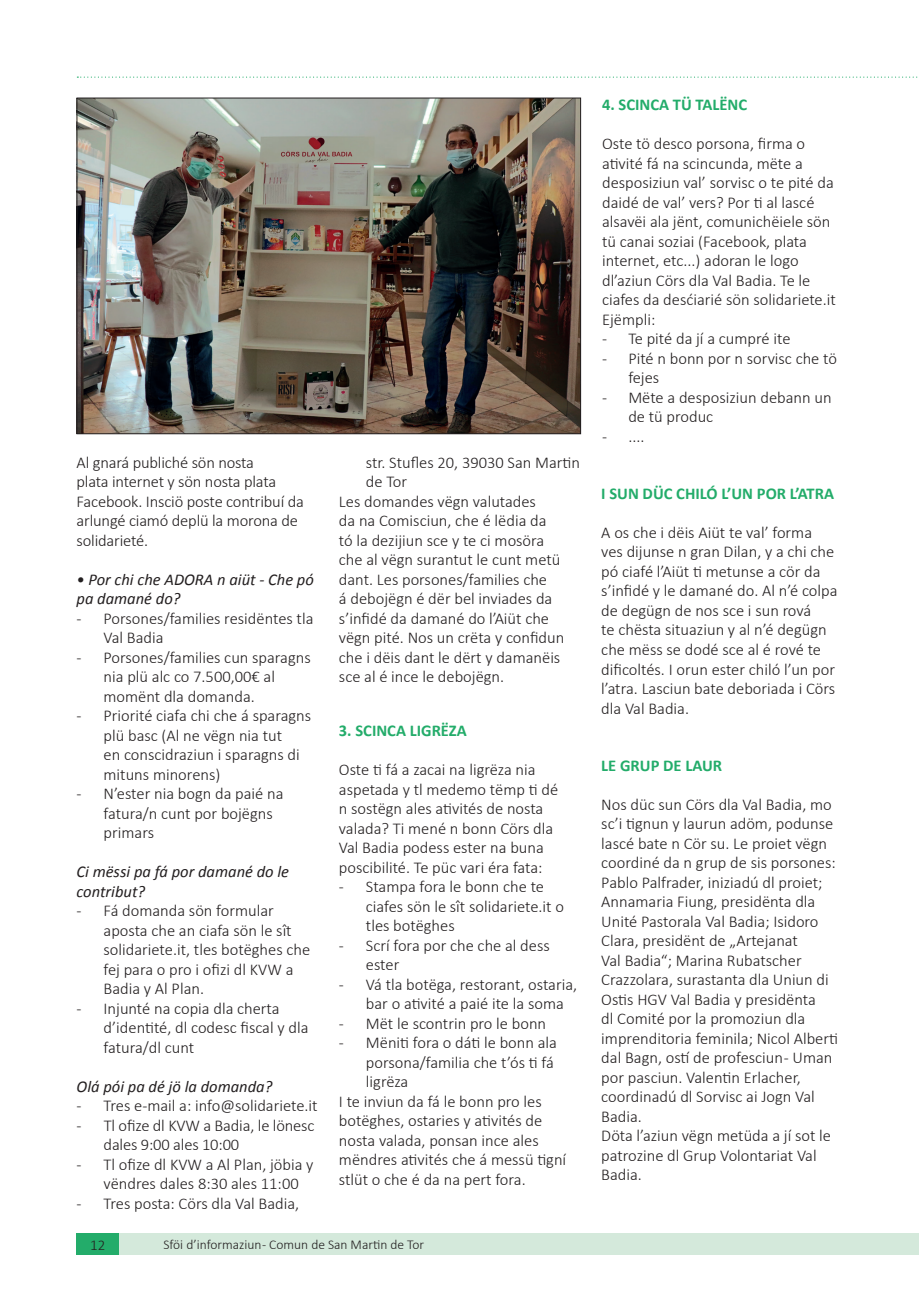
<style>
.page{position:relative;width:919px;height:1289px;background:#fff}
.page>*{position:absolute;margin:0;border:0;box-sizing:border-box;transform-origin:0 0}
.t1{font:300 16.5px/19.5px "Calibri";color:#231f20}
.sottotitui_pici{font:italic 16.5px/19.5px "Calibri";color:#231f20}
.titul_1{font:700 16.5px "Calibri";color:#23ac6a}
.t2{font:300 15px "Calibri";color:#231f20}
.t3{font:300 13.5px "Calibri";color:#231f20}
.s1{font-family:"Koz Min Pr 6 N";font-weight:400}
</style>
<div class="page">
<div style="left:906px;top:1233px;width:12px;height:21px;background:#d4e9db"></div>
<div style="left:77px;top:1233px;width:829px;height:21px;background:#d4e9db"></div>
<div style="left:77px;top:1233px;width:42px;height:21px;background:#23ac6a"></div>
<svg style="left:77px;top:77px;width:841px;height:1px"></svg>
<img style="left:79px;top:100px;width:499px;height:332px">
<p class="t1" style="left:77px;top:452px;width:229px">Al gnará publiché sön nosta<br>plata internet y sön nosta plata<br>Facebook. Insciö poste contribuí da arlungé ciamó deplü la morona de solidarieté.</p>
<p class="sottotitui_pici" style="left:77px;top:568px;width:239px">• Por chi che ADORA n aiüt - Che pó pa damané do?</p>
<p class="t1" style="left:104px;top:608px;width:211px;text-indent:-27px"><span class="s1">-</span> Porsones/families residëntes tla<br>Val Badia</p>
<p class="t1" style="left:104px;top:647px;width:209px;text-indent:-27px"><span class="s1">-</span> Porsones/families cun sparagns nia plü alc co 7.500,00€ al momënt dla domanda.</p>
<p class="t1" style="left:104px;top:705px;width:209px;text-indent:-27px"><span class="s1">-</span> Priorité ciafa chi che á sparagns plü basc (Al ne vëgn nia tut<br>en conscidraziun i sparagns di mituns minorens)</p>
<p class="t1" style="left:104px;top:783px;width:181px;text-indent:-27px"><span class="s1">-</span> N’ester nia bogn da paié na fatura/n cunt por bojëgns primars</p>
<p class="sottotitui_pici" style="left:77px;top:861px;width:214px">Ci mëssi pa fá por damané do le contribut?</p>
<p class="t1" style="left:104px;top:900px;width:208px;text-indent:-27px"><span class="s1">-</span> Fá domanda sön formular aposta che an ciafa sön le sît solidariete.it, tles botëghes che fej para o pro i ofizi dl KVW a<br>Badia y Al Plan.</p>
<p class="t1" style="left:104px;top:998px;width:206px;text-indent:-27px"><span class="s1">-</span> Injunté na copia dla cherta d’identité, dl codesc fiscal y dla fatura/dl cunt</p>
<p class="sottotitui_pici" style="left:77px;top:1075px;width:197px">Olá pói pa dé jö la domanda?</p>
<p class="t1" style="left:77px;top:1095px;width:242px"><span class="s1">-</span> Tres e-mail a: info@solidariete.it</p>
<p class="t1" style="left:104px;top:1115px;width:212px;text-indent:-27px"><span class="s1">-</span> Tl ofize dl KVW a Badia, le lönesc dales 9:00 ales 10:00</p>
<p class="t1" style="left:104px;top:1154px;width:211px;text-indent:-27px"><span class="s1">-</span> Tl ofize dl KVW a Al Plan, jöbia y vëndres dales 8:30 ales 11:00</p>
<p class="t1" style="left:77px;top:1193px;width:224px"><span class="s1">-</span> Tres posta: Cörs dla Val Badia,</p>
<p class="t1" style="left:366px;top:452px;width:215px">str. Stufles 20, 39030 San Martin de Tor</p>
<p class="t1" style="left:339px;top:491px;width:227px">Les domandes vëgn valutades<br>da na Comisciun, che é lëdia da tó la dezijiun sce y te ci mosöra che al vëgn surantut le cunt metü dant. Les porsones/families che<br>á debojëgn é dër bel inviades da s’infidé da damané do l’Aiüt che vëgn pité. Nos un crëta y confidun che i dëis dant le dërt y damanëis sce al é ince le debojëgn.</p>
<p class="titul_1" style="left:339px;top:719px;width:129px">3. SCINCA LIGRËZA</p>
<p class="t1" style="left:339px;top:759px;width:221px">Oste ti fá a zacai na ligrëza nia aspetada y tl medemo tëmp ti dé n sostëgn ales ativités de nosta valada? Ti mené n bonn Cörs dla<br>Val Badia podess ester na buna poscibilité. Te püc vari éra fata:</p>
<p class="t1" style="left:366px;top:876px;width:199px;text-indent:-27px"><span class="s1">-</span> Stampa fora le bonn che te ciafes sön le sît solidariete.it o tles botëghes</p>
<p class="t1" style="left:366px;top:935px;width:185px;text-indent:-27px"><span class="s1">-</span> Scrí fora por che che al dess ester</p>
<p class="t1" style="left:366px;top:974px;width:213px;text-indent:-27px"><span class="s1">-</span> Vá tla botëga, restorant, ostaria, bar o ativité a paié ite la soma</p>
<p class="t1" style="left:339px;top:1013px;width:209px"><span class="s1">-</span> Mët le scontrin pro le bonn</p>
<p class="t1" style="left:366px;top:1032px;width:192px;text-indent:-27px"><span class="s1">-</span> Mëniti fora o dáti le bonn ala porsona/familia che t’ós ti fá ligrëza</p>
<p class="t1" style="left:339px;top:1091px;width:229px">I te inviun da fá le bonn pro les botëghes, ostaries y ativités de nosta valada, ponsan ince ales mëndres ativités che á messü tigní stlüt o che é da na pert fora.</p>
<p class="t2" style="left:90px;top:1235px;width:17px">12</p>
<p class="t3" style="left:163px;top:1236px;width:262px">Sföi d’informaziun - Comun de San Martin de Tor</p>
<p class="titul_1" style="left:602px;top:93px;width:146px">4. SCINCA TÜ TALËNC</p>
<p class="t1" style="left:602px;top:134px;width:235px">Oste tö desco porsona, firma o ativité fá na scincunda, mëte a desposiziun val’ sorvisc o te pité da daidé de val’ vers? Por ti al lascé alsavëi ala jënt, comunichëiele sön tü canai soziai (Facebook, plata internet, etc...) adoran le logo dl’aziun Cörs dla Val Badia. Te le ciafes da desćiarié sön solidariete.it</p>
<p class="t1" style="left:602px;top:309px;width:55px">Ejëmpli:</p>
<p class="t1" style="left:602px;top:329px;width:190px"><span class="s1">-</span> Te pité da jí a cumpré ite</p>
<p class="t1" style="left:628px;top:348px;width:210px;text-indent:-26px"><span class="s1">-</span> Pité n bonn por n sorvisc che tö fejes</p>
<p class="t1" style="left:628px;top:387px;width:205px;text-indent:-26px"><span class="s1">-</span> Mëte a desposiziun debann un de tü produc</p>
<p class="t1" style="left:602px;top:426px;width:44px"><span class="s1">-</span> ....</p>
<p class="titul_1" style="left:601px;top:482px;width:234px">I SUN DÜC CHILÓ L’UN POR L’ATRA</p>
<p class="t1" style="left:601px;top:522px;width:238px">A os che i dëis Aiüt te val’ forma ves dijunse n gran Dilan, y a chi che pó ciafé l’Aiüt ti metunse a cör da s’infidé y le damané do. Al n’é colpa de degügn de nos sce i sun rová<br>te chësta situaziun y al n’é degügn che mëss se dodé sce al é rové te dificoltés. I orun ester chiló l’un por l’atra. Lasciun bate deboriada i Cörs dla Val Badia.</p>
<p class="titul_1" style="left:601px;top:753px;width:122px">LE GRUP DE LAUR</p>
<p class="t1" style="left:601px;top:794px;width:236px">Nos düc sun Cörs dla Val Badia, mo sc’i tignun y laurun adöm, podunse lascé bate n Cör su. Le proiet vëgn coordiné da n grup de sis porsones:</p>
<p class="t1" style="left:601px;top:872px;width:238px">Pablo Palfrader, iniziadú dl proiet;<br>Annamaria Fiung, presidënta dla<br>Unité Pastorala Val Badia; Isidoro<br>Clara, presidënt de „Artejanat<br>Val Badia“; Marina Rubatscher<br>Crazzolara, surastanta dla Uniun di<br>Ostis HGV Val Badia y presidënta<br>dl Comité por la promoziun dla imprenditoria feminila; Nicol Alberti dal Bagn, ostí de profesciun - Uman por pasciun. Valentin Erlacher, coordinadú dl Sorvisc ai Jogn Val<br>Badia.</p>
<p class="t1" style="left:601px;top:1125px;width:231px">Döta l’aziun vëgn metüda a jí sot le patrozine dl Grup Volontariat Val<br>Badia.</p>
</div>
